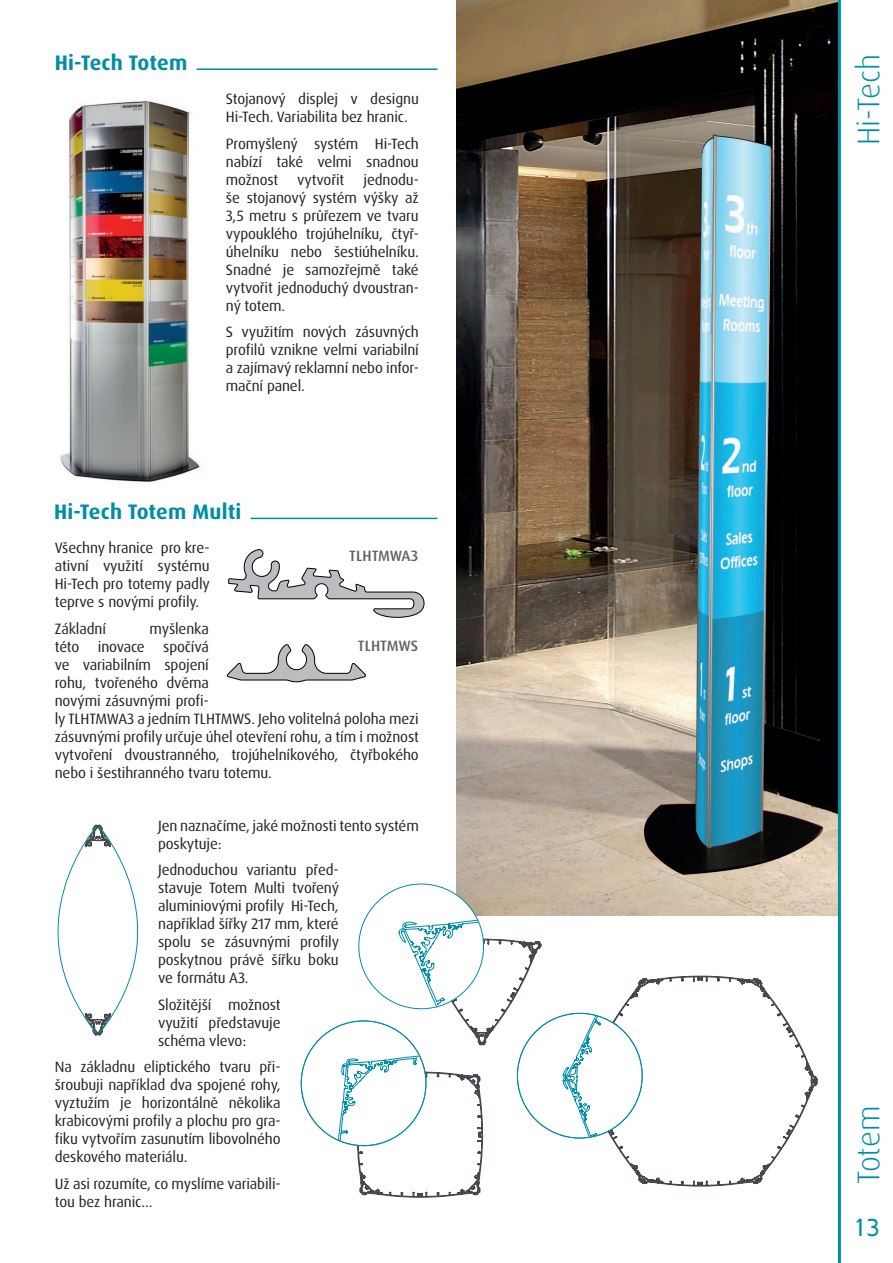
<style>
.page{position:relative;width:893px;height:1263px;background:#fff}
.page>*{position:absolute;margin:0;border:0;box-sizing:border-box;transform-origin:0 0}
.t1{font:300 31.5px "Dax Pro";letter-spacing:-.005em;color:#008da8}
.t2{font:27px "Raavi";color:#008da8}
.t3{font:700 21px "Dax Pro";letter-spacing:.01em;color:#008da8}
.t4{font:15px/18px "Dax Pro";letter-spacing:-.01em;color:#231f20;text-align:justify}
.t5{font:500 15px "Dax Pro";color:#636366}
</style>
<div class="page">
<img style="left:456px;top:0;width:382px;height:915px">
<img style="left:60px;top:100px;width:141px;height:382px">
<hr style="left:838px;top:0;width:3px;height:1263px;background:#008da8">
<svg style="left:57px;top:825px;width:82px;height:210px"></svg>
<div style="left:359px;top:884px;width:125px;height:125px;background:#fff;border-radius:50%"></div>
<svg style="left:651px;top:975px;width:167px;height:212px"></svg>
<svg style="left:338px;top:919px;width:313px;height:279px"></svg>
<svg style="left:228px;top:549px;width:197px;height:68px"></svg>
<svg style="left:227px;top:644px;width:139px;height:38px"></svg>
<hr style="left:197px;top:68px;width:240px;height:2px;background:#008da8">
<hr style="left:251px;top:518px;width:186px;height:1px;background:#008da8">
<h3 class="t3" style="left:55px;top:50px;width:134px">Hi-Tech Totem</h3>
<p class="t4" style="left:226px;top:90px;width:194px">Stojanový displej v designu<br>Hi-Tech. Variabilita bez hranic.</p>
<p class="t4" style="left:226px;top:134px;width:194px">Promyšlený systém Hi-Tech nabízí také velmi snadnou možnost</p>
<p class="t4" style="left:226px;top:170px;width:194px;text-indent:138px">jednodu&shy;še stojanový systém výšky až 3,5 metru s průřezem ve tvaru vypouklého trojúhelníku, čtyř&shy;úhelníku nebo šestiúhelníku.<br>Snadné je samozřejmě také vytvořit jednoduchý dvoustran&shy;ný totem.</p>
<p class="t4" style="left:226px;top:323px;width:194px">S využitím nových zásuvných profilů vznikne velmi variabilní a zajímavý reklamní nebo infor&shy;mační panel.</p>
<p class="t4" style="left:297px;top:170px;width:49px">vytvořit</p>
<h3 class="t3" style="left:54px;top:498px;width:189px">Hi-Tech Totem Multi</h3>
<p class="t4" style="left:55px;top:539px;width:157px">Všechny hranice pro kre&shy;ativní využití systému Hi-Tech pro totemy padly teprve s novými profily.</p>
<p class="t4" style="left:55px;top:619px;width:53px">Základní</p>
<p class="t5" style="left:349px;top:546px;width:70px">TLHTMWA3</p>
<p class="t4" style="left:55px;top:619px;width:366px;text-align:left;text-indent:95px">myšlenka<br>této inovace spočívá<br>ve variabilním spojení<br>rohu, tvořeného dvěma<br>novými zásuvnými profi-<br>ly TLHTMWA3 a jedním TLHTMWS. Jeho volitelná poloha mezi zásuvnými profily určuje úhel otevření rohu, a tím i možnost vytvoření dvoustranného, trojúhelníkového, čtyřbokého nebo i šestihranného tvaru totemu.</p>
<p class="t5" style="left:358px;top:636px;width:62px">TLHTMWS</p>
<p class="t4" style="left:158px;top:816px;width:262px">Jen naznačíme, jaké možnosti tento systém poskytuje:</p>
<p class="t4" style="left:158px;top:861px;width:182px">Jednoduchou variantu před&shy;stavuje Totem Multi tvořený aluminiovými profily Hi-Tech, například šířky 217 mm, které spolu se zásuvnými profily poskytnou právě šířku boku ve formátu A3.</p>
<p class="t4" style="left:158px;top:995px;width:124px">Složitější možnost využití představuje schéma vlevo:</p>
<p class="t4" style="left:55px;top:1058px;width:227px">Na základnu eliptického tvaru při&shy;šroubuji například dva spojené rohy, vyztužím je horizontálně několika krabicovými profily a plochu pro gra&shy;fiku vytvořím zasunutím libovolného deskového materiálu.</p>
<p class="t4" style="left:55px;top:1174px;width:227px">Už asi rozumíte, co myslíme variabili&shy;tou bez hranic...</p>
<h1 class="t1" style="left:848px;top:145px;width:92px;rotate:-90deg">Hi-Tech</h1>
<h1 class="t1" style="left:848px;top:1184px;width:80px;rotate:-90deg">Totem</h1>
<h2 class="t2" style="left:854px;top:1211px;width:28px">13</h2>
</div>
